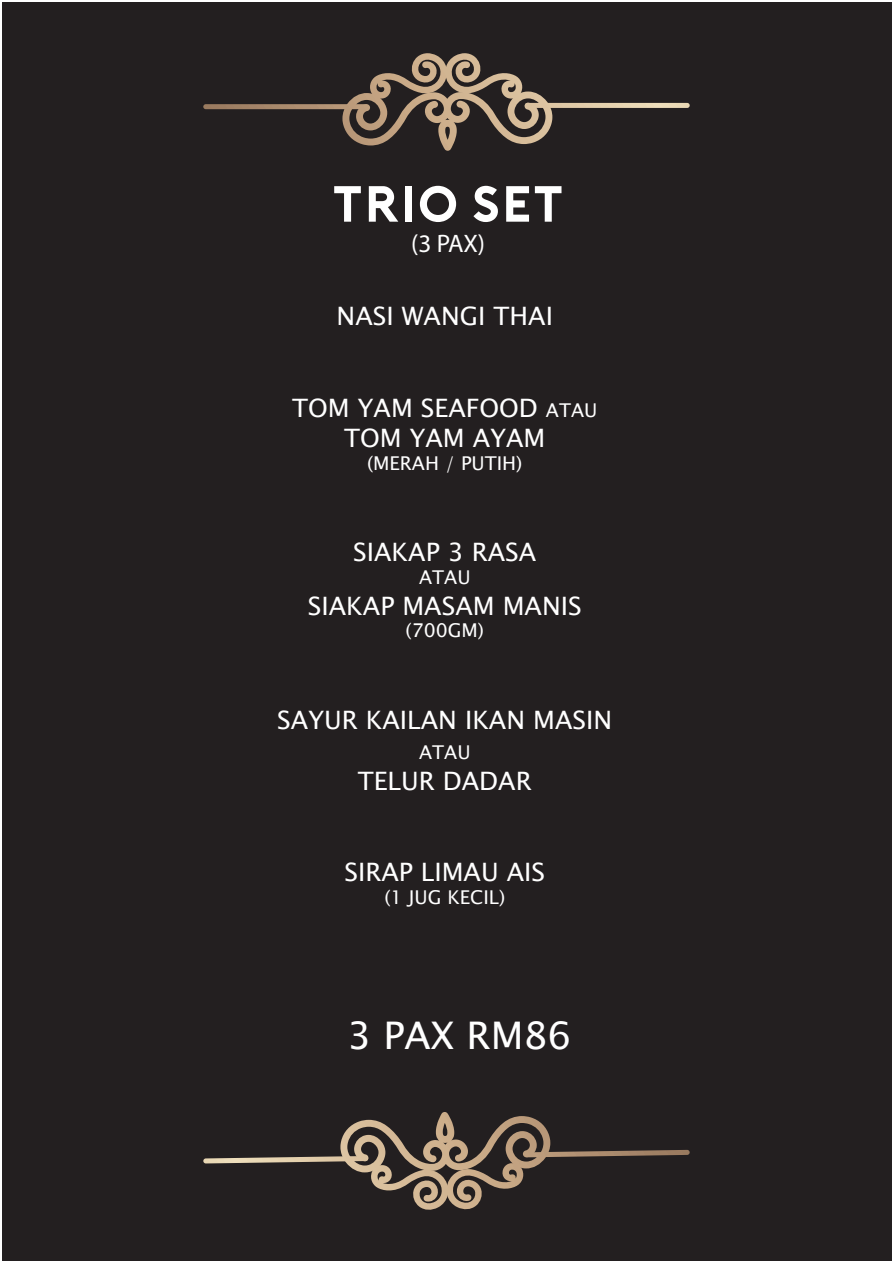
<style>
.page{position:relative;width:893px;height:1263px;background:#fff}
.page>*{position:absolute;margin:0;border:0;box-sizing:border-box;transform-origin:0 0}
.t1{font:50.7px "Porter Bold DEMO";color:#fff}
.t2{font:38.1px "Lucida Sans Unicode";color:#fff}
.t3{font:25.35px/30.5px "Lucida Sans Unicode";color:#fff;text-align:center}
.t4{font:25.35px "Myriad Pro";color:#fff}
.t5{font:19.05px "Lucida Sans Unicode";color:#fff}
.s1{font-size:19.05px}
</style>
<div class="page">
<div style="left:2px;top:2px;width:889px;height:1259px;background:#231f20"></div>
<svg style="left:342px;top:53px;width:203px;height:97px"></svg>
<svg style="left:525px;top:103px;width:165px;height:5px"></svg>
<svg style="left:203px;top:104px;width:165px;height:5px"></svg>
<svg style="left:203px;top:1112px;width:487px;height:98px"></svg>
<h1 class="t1" style="left:332px;top:177px;width:234px">TRIO SET</h1>
<p class="t4" style="left:411px;top:228px;width:75px">(3 PAX)</p>
<p class="t3" style="left:337px;top:301px;width:218px">NASI WANGI THAI</p>
<p class="t3" style="left:292px;top:392px;width:307px">TOM YAM SEAFOOD <span class="s1">ATAU<br></span>TOM YAM AYAM</p>
<p class="t5" style="left:367px;top:448px;width:157px">(MERAH / PUTIH)</p>
<p class="t3" style="left:353px;top:537px;width:185px">SIAKAP 3 RASA</p>
<p class="t5" style="left:419px;top:562px;width:53px">ATAU</p>
<p class="t3" style="left:308px;top:590px;width:276px">SIAKAP MASAM MANIS</p>
<p class="t5" style="left:405px;top:615px;width:80px">(700GM)</p>
<p class="t3" style="left:277px;top:704px;width:336px">SAYUR KAILAN IKAN MASIN</p>
<p class="t5" style="left:419px;top:737px;width:53px">ATAU</p>
<p class="t3" style="left:358px;top:765px;width:175px">TELUR DADAR</p>
<p class="t3" style="left:344px;top:857px;width:202px">SIRAP LIMAU AIS</p>
<p class="t5" style="left:384px;top:882px;width:122px">(1 JUG KECIL)</p>
<h2 class="t2" style="left:347px;top:1005px;width:226px">3 PAX RM86</h2>
</div>
